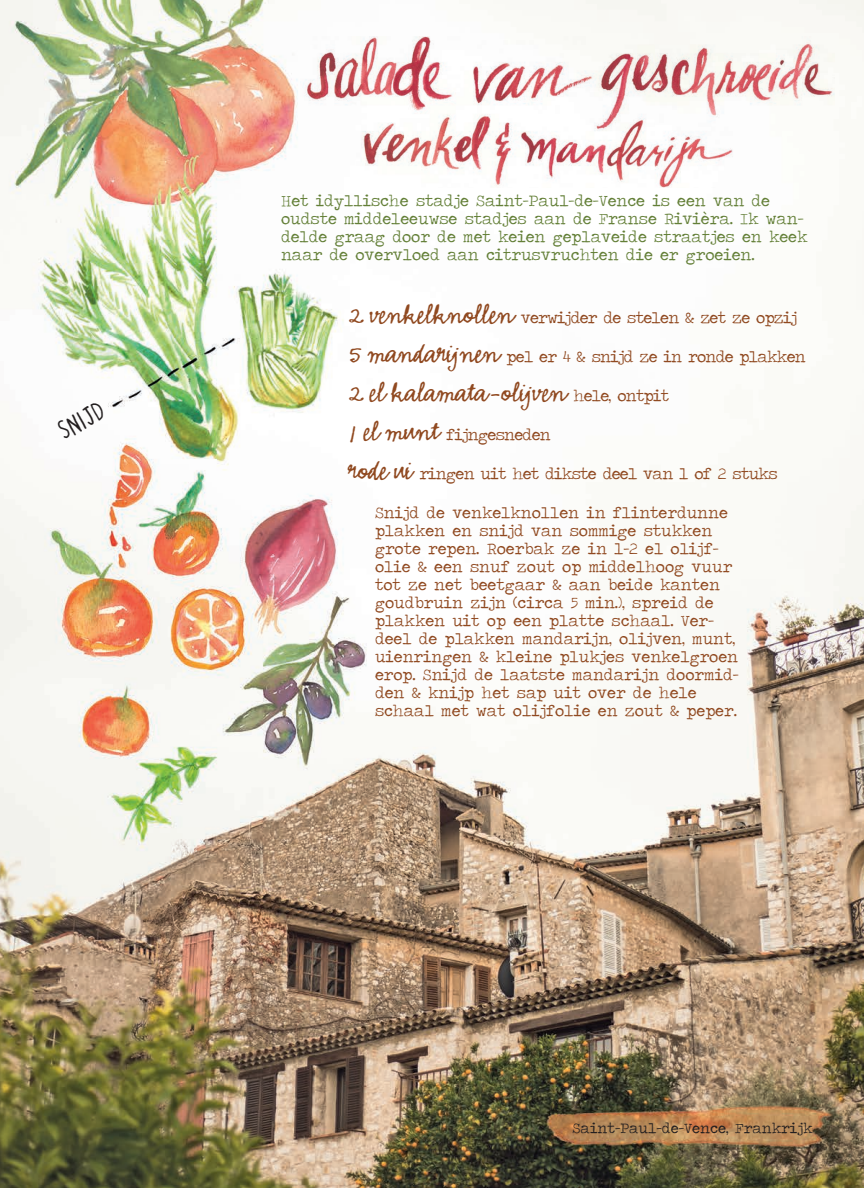
<style>
.page{position:relative;width:864px;height:1188px;background:#fff}
.page>*{position:absolute;margin:0;border:0;box-sizing:border-box;transform-origin:0 0}
.t1{font:30px "Emmascript MVB Std";letter-spacing:-.04em;color:#904920}
.t2{font:25.5px "Flintham";color:#231f20}
.t3{font:16.5px/18px "Traveling Typewriter";color:#904920}
.t4{font:16.5px/18px "Traveling Typewriter";color:#637f37}
.t5{font:16.5px "Traveling Typewriter";letter-spacing:-.04em;color:#904920}
.t6{font:15px "Traveling Typewriter";color:#231f20}
.s1{font-family:"Emmascript MVB Std";font-size:30px}
.s2{font-family:"Traveling Typewriter";font-size:16.5px}
</style>
<div class="page">
<img style="left:0;top:0;width:864px;height:1188px">
<img style="left:301px;top:36px;width:533px;height:152px">
<h2 class="t2" style="left:53px;top:422px;width:53px;rotate:-28deg">SNIJD</h2>
<p class="t4" style="left:281px;top:191px;width:528px">Het idyllische stadje Saint-Paul-de-Vence is een van de oudste middeleeuwse stadjes aan de Franse Rivièra. Ik wan&shy;delde graag door de met keien geplaveide straatjes en keek naar de overvloed aan citrusvruchten die er groeien.</p>
<p class="t5" style="left:349px;top:307px;width:450px"><span class="s1">2 venkelknollen</span> verwijder de stelen &amp; zet ze opzij</p>
<p class="t5" style="left:349px;top:346px;width:459px"><span class="s1">5 mandarijnen</span> pel er 4 &amp; snijd ze in ronde plakken</p>
<h1 class="t1" style="left:349px;top:375px;width:322px">2 el kalamata-olijven <span class="s2">hele, ontpit</span></h1>
<p class="t5" style="left:349px;top:424px;width:204px"><span class="s1">1 el munt</span> fijngesneden</p>
<p class="t5" style="left:349px;top:463px;width:430px"><span class="s1">rode ui</span> ringen uit het dikste deel van 1 of 2 stuks</p>
<p class="t3" style="left:375px;top:504px;width:365px">Snijd de venkelknollen in flinterdunne plakken en snijd van sommige stukken grote repen. Roerbak ze in 1-2 el olijf&shy;olie &amp; een snuf zout op middelhoog vuur tot ze net beetgaar &amp; aan beide kanten goudbruin zijn (circa 5 min.), spreid de plakken uit op een platte schaal. Ver&shy;deel de plakken mandarijn, olijven, munt, uienringen &amp; kleine plukjes venkelgroen erop. Snijd de laatste mandarijn doormid&shy;den &amp; knijp het sap uit over de hele schaal met wat olijfolie en zout &amp; peper.</p>
<p class="t6" style="left:573px;top:1118px;width:242px">Saint-Paul-de-Vence, Frankrijk</p>
</div>
